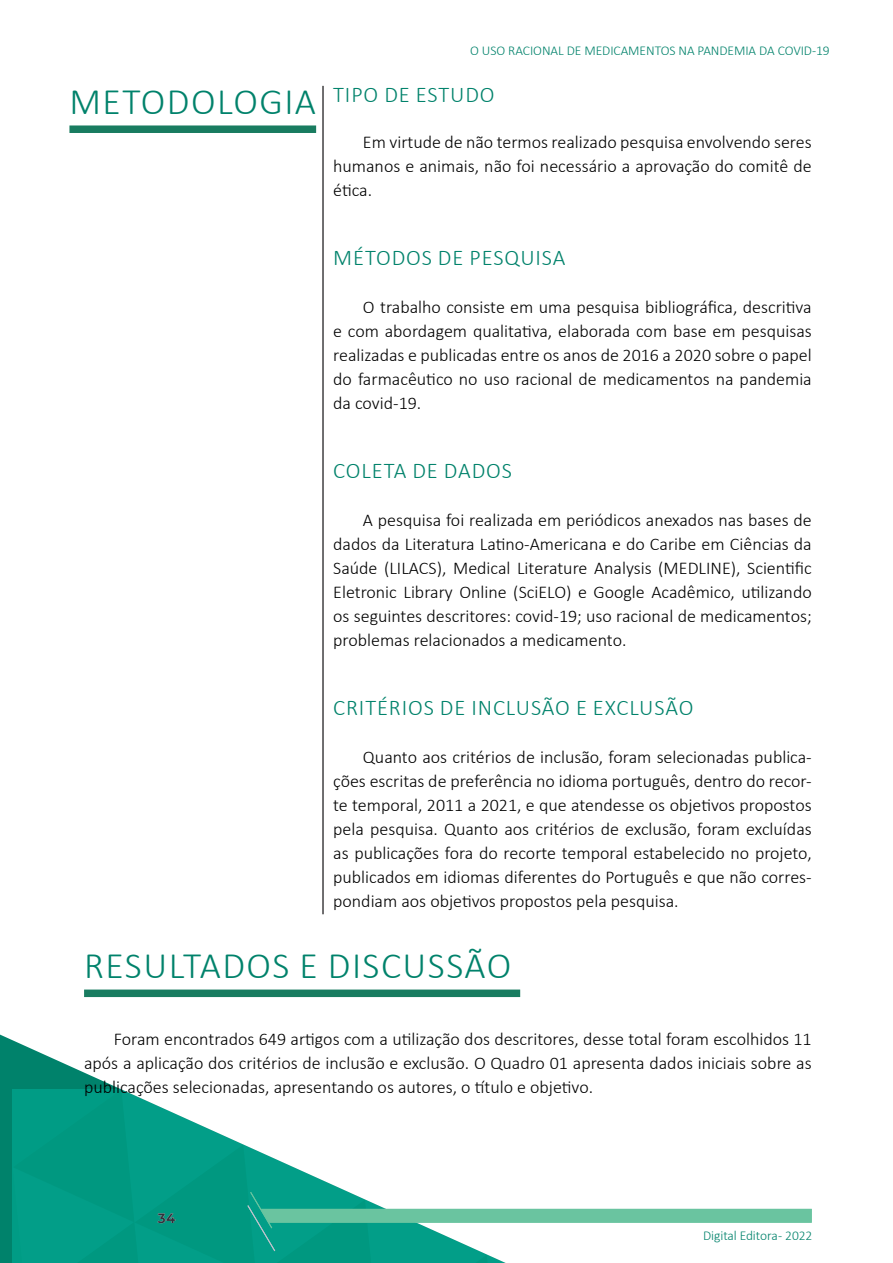
<style>
.page{position:relative;width:893px;height:1263px;background:#fff}
.page>*{position:absolute;margin:0;border:0;box-sizing:border-box;transform-origin:0 0}
.t1{font:300 37.5px "Calibri";letter-spacing:.04em;color:#00826b}
.t2{font:300 22.5px "Calibri";letter-spacing:.04em;color:#00826b}
.t3{font:300 18px/24px "Calibri";color:#000;text-align:justify}
.t4{font:300 13.5px "Calibri";letter-spacing:-.005em;color:#00826b}
.t5{font:700 13.5px "Montserrat";color:#2e333c}
.s1{font-size:37.5px}
</style>
<div class="page">
<svg style="left:0;top:1034px;width:123px;height:229px;fill:#00826b"></svg>
<hr style="left:322px;top:86px;width:2px;height:828px;background:#414042">
<div style="left:84px;top:989px;width:436px;height:8px;background:#197c60"></div>
<div style="left:69px;top:125px;width:247px;height:8px;background:#197c60"></div>
<svg style="left:13px;top:1090px;width:799px;height:173px"></svg>
<p class="t4" style="left:470px;top:42px;width:361px">O USO RACIONAL DE MEDICAMENTOS NA PANDEMIA DA COVID-19</p>
<p class="t2" style="left:69px;top:80px;width:427px"><span class="s1">METODOLOGIA</span> TIPO DE ESTUDO</p>
<p class="t3" style="left:333px;top:129px;width:480px;text-indent:30px">Em virtude de não termos realizado pesquisa envolvendo seres humanos e animais, não foi necessário a aprovação do comitê de ética.</p>
<p class="t2" style="left:333px;top:243px;width:234px">MÉTODOS DE PESQUISA</p>
<p class="t3" style="left:333px;top:294px;width:480px;text-indent:30px">O trabalho consiste em uma pesquisa bibliográfica, descritiva e com abordagem qualitativa, elaborada com base em pesquisas realizadas e publicadas entre os anos de 2016 a 2020 sobre o papel do farmacêutico no uso racional de medicamentos na pandemia da covid-19.</p>
<p class="t2" style="left:333px;top:456px;width:180px">COLETA DE DADOS</p>
<p class="t3" style="left:333px;top:507px;width:480px;text-indent:30px">A pesquisa foi realizada em periódicos anexados nas bases de dados da Literatura Latino-Americana e do Caribe em Ciências da Saúde (LILACS), Medical Literature Analysis (MEDLINE), Scientific Eletronic Library Online (SciELO) e Google Acadêmico, utilizando os seguintes descritores: covid-19; uso racional de medicamentos; problemas relacionados a medicamento.</p>
<p class="t2" style="left:333px;top:693px;width:362px">CRITÉRIOS DE INCLUSÃO E EXCLUSÃO</p>
<p class="t3" style="left:333px;top:744px;width:480px;text-indent:30px">Quanto aos critérios de inclusão, foram selecionadas publica&shy;ções escritas de preferência no idioma português, dentro do recor&shy;te temporal, 2011 a 2021, e que atendesse os objetivos propostos pela pesquisa. Quanto aos critérios de exclusão, foram excluídas as publicações fora do recorte temporal estabelecido no projeto, publicados em idiomas diferentes do Português e que não corres&shy;pondiam aos objetivos propostos pela pesquisa.</p>
<h1 class="t1" style="left:84px;top:942px;width:429px">RESULTADOS E DISCUSSÃO</h1>
<p class="t3" style="left:84px;top:1027px;width:729px;text-indent:30px">Foram encontrados 649 artigos com a utilização dos descritores, desse total foram escolhidos 11 após a aplicação dos critérios de inclusão e exclusão. O Quadro 01 apresenta dados iniciais sobre as publicações selecionadas, apresentando os autores, o título e objetivo.</p>
<p class="t5" style="left:158px;top:1208px;width:19px">34</p>
<p class="t4" style="left:703px;top:1227px;width:111px">Digital Editora - 2022</p>
</div>
